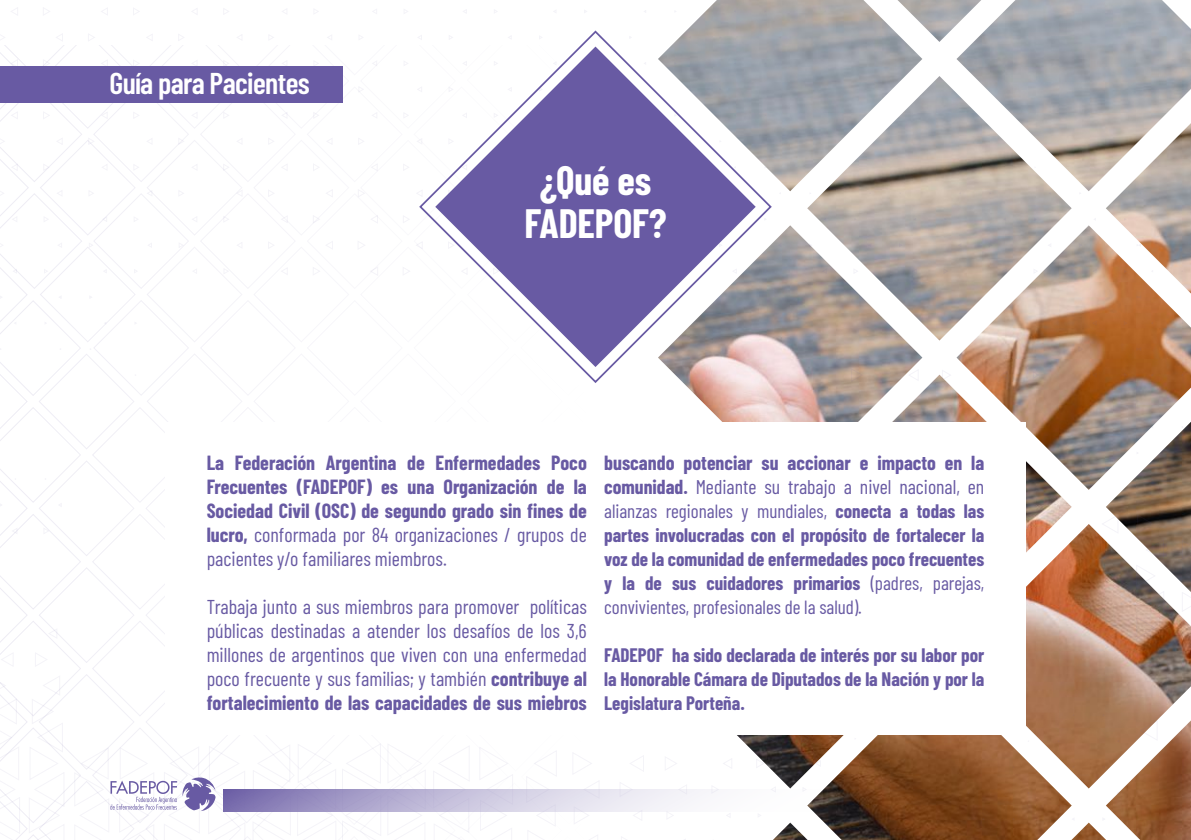
<style>
.page{position:relative;width:1191px;height:840px;background:#fff}
.page>*{position:absolute;margin:0;border:0;box-sizing:border-box;transform-origin:0 0}
.t1{font:700 40px/42.6px "Barlow Condensed";letter-spacing:-.005em;color:#fff;text-align:center}
.t2{font:600 30px "Barlow Condensed";letter-spacing:-.02em;color:#fff}
.t3{font:20px/24px "Barlow Condensed";color:#685aa3;text-align:justify}
.t4{font:700 20px/24px "Barlow Condensed";color:#685aa3;text-align:justify}
.t5{font:700 19.8px/24px "Barlow Condensed";color:#685aa3}
.t6{font:700 19px/24px "Barlow Condensed";color:#685aa3;text-align:justify}
.s1{font-weight:400}
.s2{font-weight:700}
.s3{font-size:20px}
.s4{font-size:19.8px}
</style>
<div class="page">
<img style="left:0;top:7px;width:1191px;height:833px">
<div style="left:0;top:66px;width:342px;height:36px;background:#685aa3"></div>
<div style="left:165px;top:422px;width:860px;height:313px;background:#fff"></div>
<svg style="left:418px;top:29px;width:355px;height:355px"></svg>
<h2 class="t2" style="left:110px;top:61px;width:202px">Guía para Pacientes</h2>
<h1 class="t1" style="left:524px;top:157px;width:143px">¿Qué es<br>FADEPOF?</h1>
<p class="t4" style="left:207px;top:449px;width:382px">La Federación Argentina de Enfermedades Poco Frecuentes (FADEPOF) es una Organización de la Sociedad Civil (OSC) de segundo grado sin fines de lucro, <span class="s1">conformada por 84 organizaciones / grupos de pacientes y/o familiares miembros.</span></p>
<p class="t3" style="left:207px;top:593px;width:382px">Trabaja junto a sus miembros para promover políticas públicas destinadas a atender los desafíos de los 3,6 millones de argentinos que viven con una enfermedad poco frecuente y sus familias; y también <span class="s2">contribuye al fortalecimiento de las capacidades de sus miebros</span></p>
<p class="t5" style="left:604px;top:449px;width:381px"><span class="s3">buscando</span> potenciar su accionar e impacto en la comunidad. <span class="s1">Mediante su trabajo a nivel nacional, en</span></p>
<p class="t6" style="left:604px;top:498px;width:382px"><span class="s1">alianzas regionales y mundiales,</span> conecta a todas las partes involucradas con el propósito de fortalecer la voz de la comunidad de enfermedades poco frecuentes y la de sus cuidadores primarios <span class="s1">(padres, parejas, convivientes, profesionales de la salud).</span></p>
<p class="t6" style="left:604px;top:642px;width:382px">FADEPOF ha sido declarada de interés por su labor por la Honorable Cámara de Diputados de la Nación y por la Legislatura Porteña<span class="s4">.</span></p>
</div>
